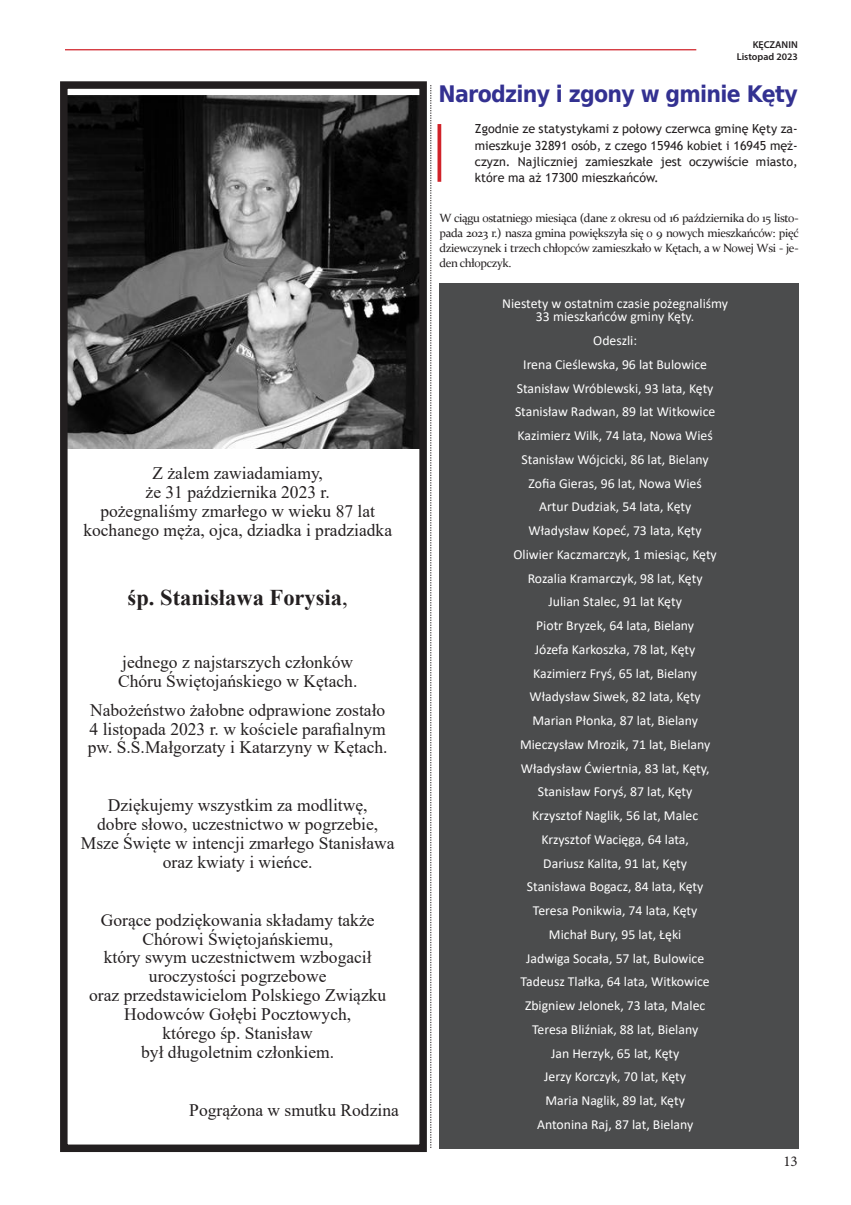
<style>
.page{position:relative;width:851px;height:1205px;background:#fff}
.page>*{position:absolute;margin:0;border:0;box-sizing:border-box;transform-origin:0 0}
.t1{font:700 22.88px "DejaVu Sans Condensed";letter-spacing:-.03em;color:#333191}
.t2{font:700 22.5px "Times New Roman";color:#231f20}
.t3{font:17.5px/18.9px "Times New Roman";color:#231f20;text-align:center}
.t4{font:15px "Minion Pro";color:#231f20}
.t5{font:13.75px/23.8px "Calibri";color:#fff;text-align:center}
.t6{font:12.5px/16.2px "Trebuchet MS";color:#231f20;text-align:justify}
.t7{font:11.88px/15px "Constantia";letter-spacing:-.03em;color:#231f20;text-align:justify}
.t8{font:600 10px/12px "Myriad Pro";color:#231f20;text-align:right}
.s1{font-weight:400}
</style>
<div class="page">
<hr style="left:65px;top:49px;width:631px;height:1px;background:#d1232a">
<div style="left:439px;top:283px;width:359px;height:865px;background:#4b4c4d"></div>
<svg style="left:430px;top:85px;width:1px;height:1063px"></svg>
<img style="left:69px;top:95px;width:349px;height:354px">
<div style="left:60px;top:81px;width:367px;height:1071px;border:8px solid #231f20"></div>
<svg style="left:437px;top:124px;width:4px;height:58px"></svg>
<p class="t3" style="left:83px;top:463px;width:310px">Z żalem zawiadamiamy,<br>że 31 października 2023 r.<br>pożegnaliśmy zmarłego w wieku 87 lat kochanego męża, ojca, dziadka i pradziadka</p>
<h2 class="t2" style="left:128px;top:581px;width:222px">śp. Stanisława Forysia<span class="s1">,</span></h2>
<p class="t3" style="left:118px;top:652px;width:241px;text-align:left">jednego z najstarszych członków<br>Chóru Świętojańskiego w Kętach.</p>
<p class="t3" style="left:88px;top:700px;width:301px;text-align:left">Nabożeństwo żałobne odprawione zostało<br>4 listopada 2023 r. w kościele parafialnym pw. Ś.Ś.Małgorzaty i Katarzyny w Kętach.</p>
<p class="t3" style="left:81px;top:795px;width:315px">Dziękujemy wszystkim za modlitwę,<br>dobre słowo, uczestnictwo w pogrzebie, Msze Święte w intencji zmarłego Stanisława oraz kwiaty i wieńce.</p>
<p class="t3" style="left:89px;top:910px;width:298px">Gorące podziękowania składamy także<br>Chórowi Świętojańskiemu,<br>który swym uczestnictwem wzbogacił uroczystości pogrzebowe<br>oraz przedstawicielom Polskiego Związku<br>Hodowców Gołębi Pocztowych,<br>którego śp. Stanisław<br>był długoletnim członkiem.</p>
<p class="t3" style="left:189px;top:1100px;width:211px">Pogrążona w smutku Rodzina</p>
<p class="t8" style="left:736px;top:38px;width:63px">KĘCZANIN<br>Listopad 2023</p>
<h1 class="t1" style="left:438px;top:76px;width:360px">Narodziny i zgony w gminie Kęty</h1>
<p class="t6" style="left:475px;top:121px;width:324px">Zgodnie ze statystykami z połowy czerwca gminę Kęty za&shy;mieszkuje 32891 osób, z czego 15946 kobiet i 16945 męż&shy;czyzn. Najliczniej zamieszkałe jest oczywiście miasto, które ma aż 17300 mieszkańców.</p>
<p class="t7" style="left:439px;top:209px;width:361px">W ciągu ostatniego miesiąca (dane z okresu od 16 października do 15 listo&shy;pada 2023 r.) nasza gmina powiększyła się o 9 nowych mieszkańców: pięć dziewczynek i trzech chłopców zamieszkało w Kętach, a w Nowej Wsi - je&shy;den chłopczyk.</p>
<p class="t5" style="left:502px;top:296px;width:227px;line-height:13.8px">Niestety w ostatnim czasie pożegnaliśmy<br>33 mieszkańców gminy Kęty.</p>
<p class="t5" style="left:513px;top:328px;width:205px">Odeszli:<br>Irena Cieślewska, 96 lat Bulowice<br>Stanisław Wróblewski, 93 lata, Kęty<br>Stanisław Radwan, 89 lat Witkowice<br>Kazimierz Wilk, 74 lata, Nowa Wieś<br>Stanisław Wójcicki, 86 lat, Bielany<br>Zofia Gieras, 96 lat, Nowa Wieś<br>Artur Dudziak, 54 lata, Kęty<br>Władysław Kopeć, 73 lata, Kęty<br>Oliwier Kaczmarczyk, 1 miesiąc, Kęty<br>Rozalia Kramarczyk, 98 lat, Kęty<br>Julian Stalec, 91 lat Kęty<br>Piotr Bryzek, 64 lata, Bielany<br>Józefa Karkoszka, 78 lat, Kęty<br>Kazimierz Fryś, 65 lat, Bielany<br>Władysław Siwek, 82 lata, Kęty<br>Marian Płonka, 87 lat, Bielany<br>Mieczysław Mrozik, 71 lat, Bielany<br>Władysław Ćwiertnia, 83 lat, Kęty,<br>Stanisław Foryś, 87 lat, Kęty<br>Krzysztof Naglik, 56 lat, Malec<br>Krzysztof Wacięga, 64 lata,<br>Dariusz Kalita, 91 lat, Kęty<br>Stanisława Bogacz, 84 lata, Kęty<br>Teresa Ponikwia, 74 lata, Kęty<br>Michał Bury, 95 lat, Łęki<br>Jadwiga Socała, 57 lat, Bulowice<br>Tadeusz Tlałka, 64 lata, Witkowice<br>Zbigniew Jelonek, 73 lata, Malec<br>Teresa Bliźniak, 88 lat, Bielany<br>Jan Herzyk, 65 lat, Kęty<br>Jerzy Korczyk, 70 lat, Kęty<br>Maria Naglik, 89 lat, Kęty<br>Antonina Raj, 87 lat, Bielany</p>
<p class="t4" style="left:783px;top:1151px;width:16px">13</p>
</div>
